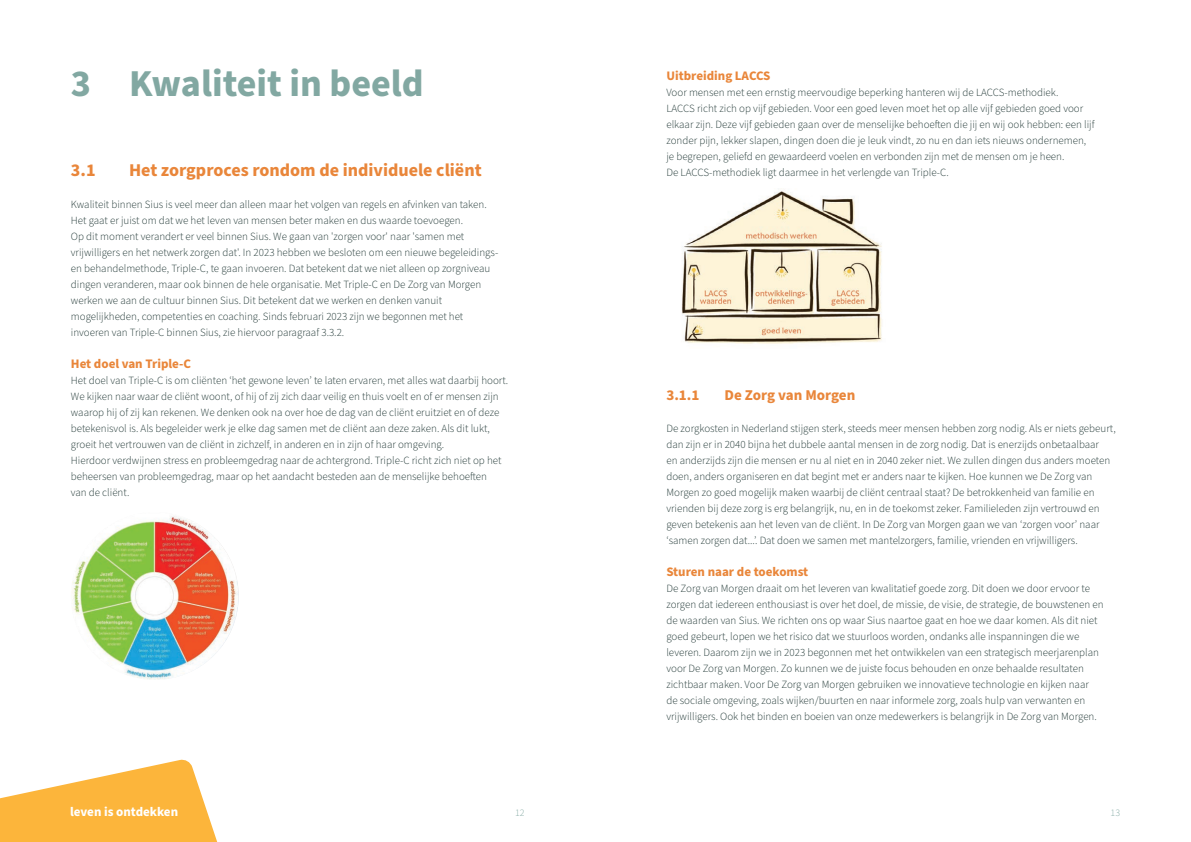
<style>
.page{position:relative;width:1191px;height:842px;background:#fff}
.page>*{position:absolute;margin:0;border:0;box-sizing:border-box;transform-origin:0 0}
.t1{font:700 38px "Source Sans Pro";color:#82a8a2}
.t2{font:700 18px "Source Sans Pro";color:#e9863a}
.t3{font:700 15px "Source Sans Pro";color:#e9863a}
.t4{font:700 13px "Source Sans Pro";color:#e9863a}
.t5{font:700 13px "Source Sans Pro";color:#fff}
.t6{font:300 11px/16px "Source Sans Pro";color:#1c3331}
.t7{font:300 10px "Source Sans Pro";color:#82a8a2}
</style>
<div class="page">
<img style="left:682px;top:191px;width:200px;height:153px">
<svg style="left:0;top:759px;width:218px;height:83px"></svg>
<img style="left:71px;top:512px;width:168px;height:168px;border-radius:84px">
<h1 class="t1" style="left:71px;top:58px;width:354px">3 Kwaliteit in beeld</h1>
<h2 class="t2" style="left:71px;top:158px;width:26px">3.1</h2>
<h2 class="t2" style="left:129px;top:158px;width:354px">Het zorgproces rondom de individuele cliënt</h2>
<p class="t6" style="left:71px;top:197px;width:429px">Kwaliteit binnen Sius is veel meer dan alleen maar het volgen van regels en afvinken van taken.<br>Het gaat er juist om dat we het leven van mensen beter maken en dus waarde toevoegen.<br>Op dit moment verandert er veel binnen Sius. We gaan van 'zorgen voor' naar 'samen met vrijwilligers en het netwerk zorgen dat'. In 2023 hebben we besloten om een nieuwe begeleidings&shy;en behandelmethode, Triple-C, te gaan invoeren. Dat betekent dat we niet alleen op zorgniveau dingen veranderen, maar ook binnen de hele organisatie. Met Triple-C en De Zorg van Morgen werken we aan de cultuur binnen Sius. Dit betekent dat we werken en denken vanuit mogelijkheden, competenties en coaching. Sinds februari 2023 zijn we begonnen met het invoeren van Triple-C binnen Sius, zie hiervoor paragraaf 3.3.2.</p>
<p class="t4" style="left:71px;top:355px;width:122px">Het doel van Triple-C</p>
<p class="t6" style="left:71px;top:373px;width:439px">Het doel van Triple-C is om cliënten ‘het gewone leven’ te laten ervaren, met alles wat daarbij hoort.<br>We kijken naar waar de cliënt woont, of hij of zij zich daar veilig en thuis voelt en of er mensen zijn waarop hij of zij kan rekenen. We denken ook na over hoe de dag van de cliënt eruitziet en of deze betekenisvol is. Als begeleider werk je elke dag samen met de cliënt aan deze zaken. Als dit lukt, groeit het vertrouwen van de cliënt in zichzelf, in anderen en in zijn of haar omgeving.<br>Hierdoor verdwijnen stress en probleemgedrag naar de achtergrond. Triple-C richt zich niet op het beheersen van probleemgedrag, maar op het aandacht besteden aan de menselijke behoeften<br>van de cliënt.</p>
<p class="t4" style="left:666px;top:67px;width:106px">Uitbreiding LACCS</p>
<p class="t6" style="left:666px;top:85px;width:429px">Voor mensen met een ernstig meervoudige beperking hanteren wij de LACCS-methodiek.<br>LACCS richt zich op vijf gebieden. Voor een goed leven moet het op alle vijf gebieden goed voor elkaar zijn. Deze vijf gebieden gaan over de menselijke behoeften die jij en wij ook hebben: een lijf zonder pijn, lekker slapen, dingen doen die je leuk vindt, zo nu en dan iets nieuws ondernemen, je begrepen, geliefd en gewaardeerd voelen en verbonden zijn met de mensen om je heen.<br>De LACCS-methodiek ligt daarmee in het verlengde van Triple-C.</p>
<h3 class="t3" style="left:666px;top:385px;width:35px">3.1.1</h3>
<h3 class="t3" style="left:724px;top:385px;width:132px">De Zorg van Morgen</h3>
<p class="t6" style="left:666px;top:421px;width:451px">De zorgkosten in Nederland stijgen sterk, steeds meer mensen hebben zorg nodig. Als er niets gebeurt, dan zijn er in 2040 bijna het dubbele aantal mensen in de zorg nodig. Dat is enerzijds onbetaalbaar<br>en anderzijds zijn die mensen er nu al niet en in 2040 zeker niet. We zullen dingen dus anders moeten doen, anders organiseren en dat begint met er anders naar te kijken. Hoe kunnen we De Zorg van Morgen zo goed mogelijk maken waarbij de cliënt centraal staat? De betrokkenheid van familie en vrienden bij deze zorg is erg belangrijk, nu, en in de toekomst zeker. Familieleden zijn vertrouwd en geven betekenis aan het leven van de cliënt. In De Zorg van Morgen gaan we van ‘zorgen voor’ naar ‘samen zorgen dat...’. Dat doen we samen met mantelzorgers, familie, vrienden en vrijwilligers.</p>
<p class="t4" style="left:666px;top:563px;width:143px">Sturen naar de toekomst</p>
<p class="t6" style="left:666px;top:581px;width:439px">De Zorg van Morgen draait om het leveren van kwalitatief goede zorg. Dit doen we door ervoor te zorgen dat iedereen enthousiast is over het doel, de missie, de visie, de strategie, de bouwstenen en de waarden van Sius. We richten ons op waar Sius naartoe gaat en hoe we daar komen. Als dit niet goed gebeurt, lopen we het risico dat we stuurloos worden, ondanks alle inspanningen die we leveren. Daarom zijn we in 2023 begonnen met het ontwikkelen van een strategisch meerjarenplan voor De Zorg van Morgen. Zo kunnen we de juiste focus behouden en onze behaalde resultaten zichtbaar maken. Voor De Zorg van Morgen gebruiken we innovatieve technologie en kijken naar<br>de sociale omgeving, zoals wijken/buurten en naar informele zorg, zoals hulp van verwanten en vrijwilligers. Ook het binden en boeien van onze medewerkers is belangrijk in De Zorg van Morgen.</p>
<p class="t5" style="left:70px;top:803px;width:110px">leven is ontdekken</p>
<p class="t7" style="left:515px;top:806px;width:11px">12</p>
<p class="t7" style="left:1110px;top:806px;width:11px">13</p>
</div>
